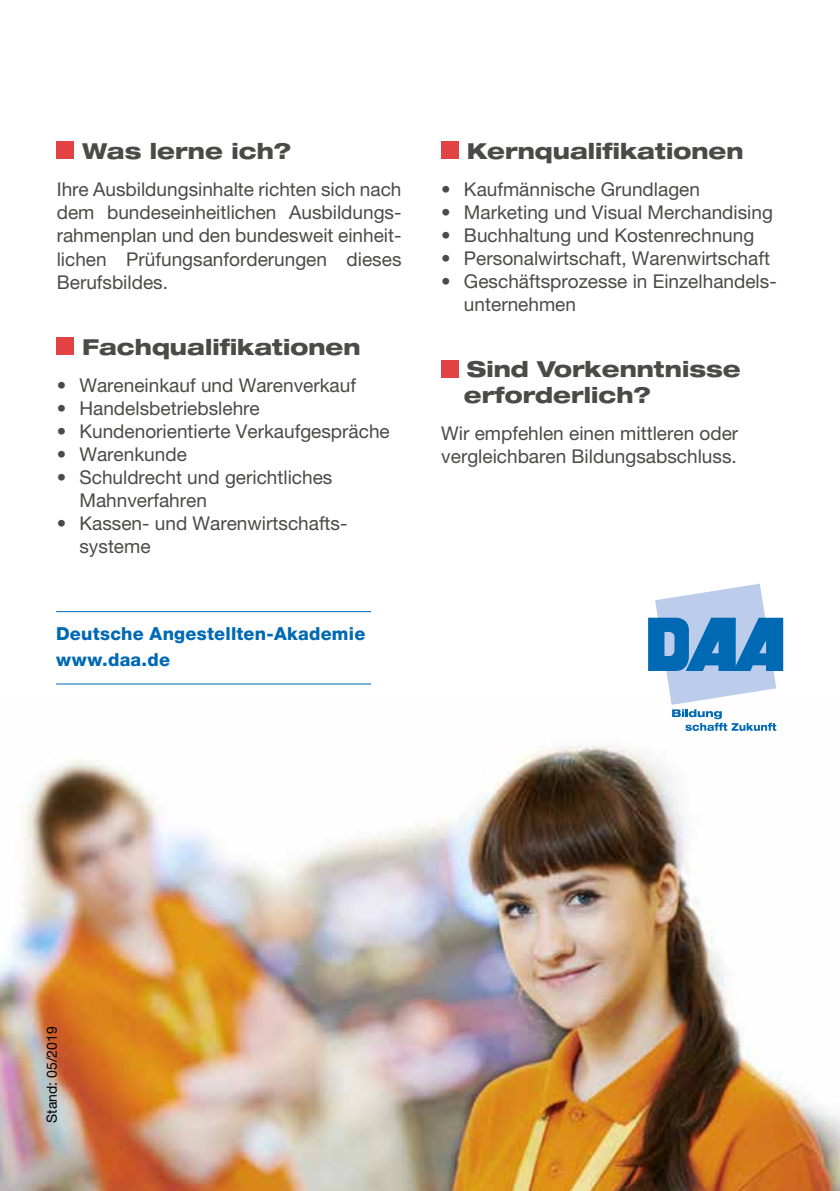
<style>
.page{position:relative;width:840px;height:1191px;background:#fff}
.page>*{position:absolute;margin:0;border:0;box-sizing:border-box;transform-origin:0 0}
.t1{font:800 expanded 22px/26px "Helvetica Neue LT Pro";color:#4a4a49}
.t2{font:19px/23px "Helvetica Neue LT Pro";color:#4a4a49}
.t3{font:800 18px/26px "Helvetica Neue LT Pro";letter-spacing:.015em;color:#0069b4}
.t4{font:14px "Helvetica Neue LT Pro";color:#000}
</style>
<div class="page">
<img style="left:0;top:746px;width:839px;height:445px">
<div style="left:57px;top:142px;width:17px;height:17px;background:#e14243"></div>
<div style="left:57px;top:338px;width:17px;height:17px;background:#e14243"></div>
<div style="left:441px;top:142px;width:17px;height:17px;background:#e14243"></div>
<div style="left:441px;top:360px;width:17px;height:17px;background:#e14243"></div>
<svg style="left:648px;top:583px;width:134px;height:148px"></svg>
<hr style="left:56px;top:611px;width:315px;height:1px;background:#0069b4">
<hr style="left:56px;top:683px;width:315px;height:1px;background:#0069b4">
<p class="t1" style="left:82px;top:138px;width:210px">Was lerne ich?</p>
<p class="t2" style="left:57px;top:178px;width:346px;text-align:justify">Ihre Ausbildungsinhalte richten sich nach dem bundeseinheitlichen Ausbildungs&shy;rahmenplan und den bundesweit einheit&shy;lichen Prüfungsanforderungen dieses Berufsbildes.</p>
<p class="t1" style="left:82px;top:333px;width:280px">Fachqualifikationen</p>
<p class="t2" style="left:57px;top:373px;width:300px">• Wareneinkauf und Warenverkauf</p>
<p class="t2" style="left:57px;top:396px;width:204px">• Handelsbetriebslehre</p>
<p class="t2" style="left:57px;top:419px;width:334px">• Kundenorientierte Verkaufgespräche</p>
<p class="t2" style="left:57px;top:442px;width:132px">• Warenkunde</p>
<p class="t2" style="left:79px;top:465px;width:254px;text-indent:-23px">• Schuldrecht und gerichtliches<br>Mahnverfahren</p>
<p class="t2" style="left:79px;top:511px;width:269px;text-indent:-23px">• Kassen- und Warenwirtschafts&shy;systeme</p>
<p class="t3" style="left:56px;top:621px;width:310px">Deutsche Angestellten-Akademie www.daa.de</p>
<p class="t1" style="left:466px;top:137px;width:278px">Kernqualifikationen</p>
<p class="t2" style="left:441px;top:177px;width:260px">• Kaufmännische Grundlagen</p>
<p class="t2" style="left:441px;top:200px;width:333px">• Marketing und Visual Merchandising</p>
<p class="t2" style="left:441px;top:223px;width:314px">• Buchhaltung und Kostenrechnung</p>
<p class="t2" style="left:441px;top:246px;width:330px">• Personalwirtschaft, Warenwirtschaft</p>
<p class="t2" style="left:463px;top:269px;width:314px;text-indent:-23px">• Geschäftsprozesse in Einzelhandels&shy;unternehmen</p>
<p class="t1" style="left:463px;top:356px;width:278px">Sind Vorkenntnisse erforderlich?</p>
<p class="t2" style="left:441px;top:422px;width:298px">Wir empfehlen einen mittleren oder vergleichbaren Bildungsabschluss.</p>
<p class="t4" style="left:43px;top:1123px;width:98px;rotate:-90deg">Stand: 05/2019</p>
</div>
